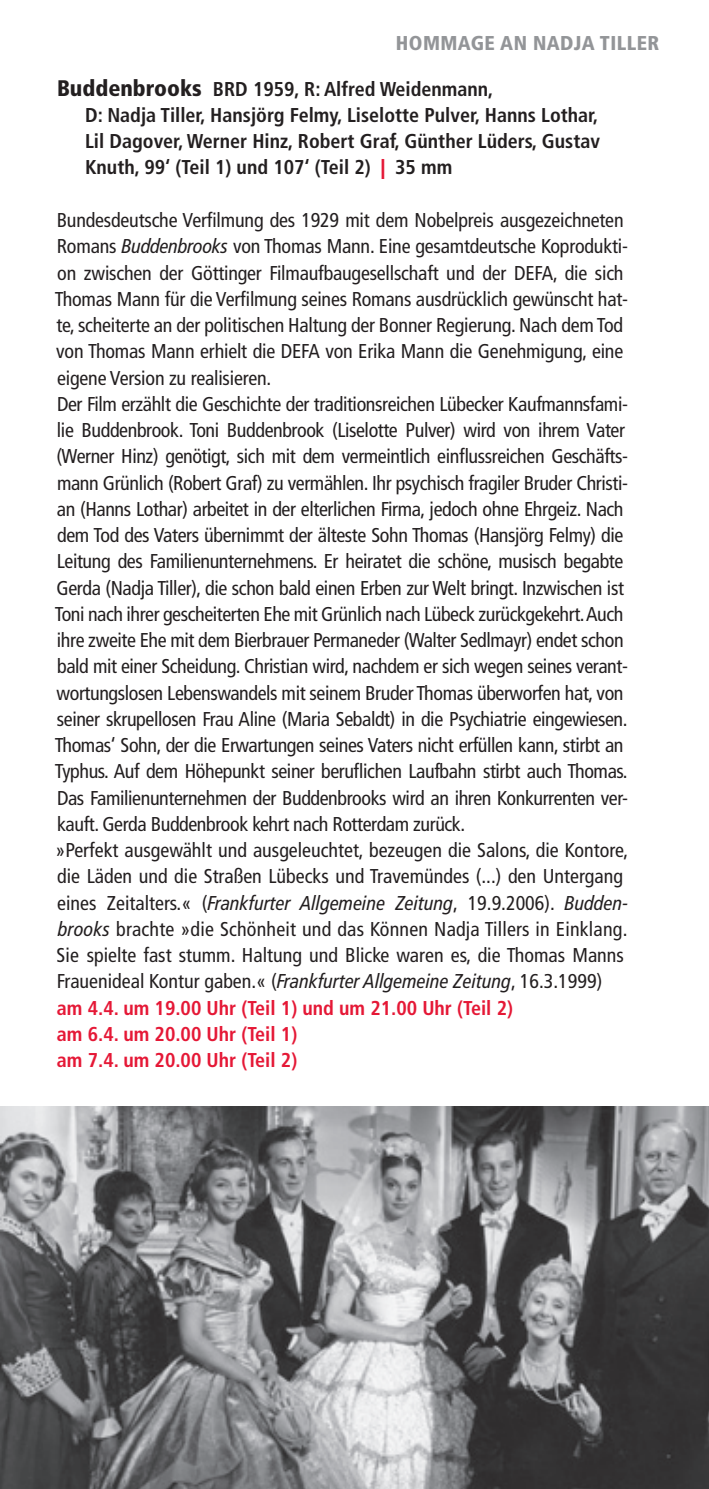
<style>
.page{position:relative;width:709px;height:1489px;background:#fff}
.page>*{position:absolute;margin:0;border:0;box-sizing:border-box;transform-origin:0 0}
.t1{font:condensed 20px/26.2px "Frutiger LT Com";letter-spacing:-.02em;color:#231f20}
.t2{font:700 condensed 20px/26.2px "Frutiger LT Com";color:#231f20}
.t3{font:900 condensed 20px "Frutiger LT Com";letter-spacing:.02em;color:#939598}
.s1{font-weight:900;font-size:22.5px}
.s2{font-weight:900;font-stretch:normal;color:#e51836}
.s3{font-style:italic}
.s4{font-weight:700;color:#e51836}
</style>
<div class="page">
<img style="left:0;top:1106px;width:709px;height:382px">
<p class="t3" style="left:396px;top:31px;width:265px">HOMMAGE AN NADJA TILLER</p>
<p class="t2" style="left:85px;top:76px;width:516px;text-indent:-28px"><span class="s1">Buddenbrooks</span> BRD 1959, R: Alfred Weidenmann,<br>D: Nadja Tiller, Hansjörg Felmy, Liselotte Pulver, Hanns Lothar, Lil Dagover, Werner Hinz, Robert Graf, Günther Lüders, Gustav Knuth, 99‘ (Teil 1) und 107‘ (Teil 2) <span class="s2">|</span> 35 mm</p>
<p class="t1" style="left:55px;top:207px;width:575px">Bundesdeutsche Verfilmung des 1929 mit dem Nobelpreis ausgezeichneten Romans <span class="s3">Buddenbrooks</span> von Thomas Mann. Eine gesamtdeutsche Koprodukti&shy;on zwischen der Göttinger Filmaufbaugesellschaft und der DEFA, die sich Thomas Mann für die Verfilmung seines Romans ausdrücklich gewünscht hat&shy;te, scheiterte an der politischen Haltung der Bonner Regierung. Nach dem Tod von Thomas Mann erhielt die DEFA von Erika Mann die Genehmigung, eine eigene Version zu realisieren.<br>Der Film erzählt die Geschichte der traditionsreichen Lübecker Kaufmannsfami&shy;lie Buddenbrook. Toni Buddenbrook (Liselotte Pulver) wird von ihrem Vater (Werner Hinz) genötigt, sich mit dem vermeintlich einflussreichen Geschäfts&shy;mann Grünlich (Robert Graf) zu vermählen. Ihr psychisch fragiler Bruder Christi&shy;an (Hanns Lothar) arbeitet in der elterlichen Firma, jedoch ohne Ehrgeiz. Nach dem Tod des Vaters übernimmt der älteste Sohn Thomas (Hansjörg Felmy) die Leitung des Familienunternehmens. Er heiratet die schöne, musisch begabte Gerda (Nadja Tiller), die schon bald einen Erben zur Welt bringt. Inzwischen ist Toni nach ihrer gescheiterten Ehe mit Grünlich nach Lübeck zurückgekehrt. Auch ihre zweite Ehe mit dem Bierbrauer Permaneder (Walter Sedlmayr) endet schon bald mit einer Scheidung. Christian wird, nachdem er sich wegen seines verant&shy;wortungslosen Lebenswandels mit seinem Bruder Thomas überworfen hat, von seiner skrupellosen Frau Aline (Maria Sebaldt) in die Psychiatrie eingewiesen.<br>Thomas‘ Sohn, der die Erwartungen seines Vaters nicht erfüllen kann, stirbt an Typhus. Auf dem Höhepunkt seiner beruflichen Laufbahn stirbt auch Thomas.<br>Das Familienunternehmen der Buddenbrooks wird an ihren Konkurrenten ver&shy;kauft. Gerda Buddenbrook kehrt nach Rotterdam zurück.<br>»Perfekt ausgewählt und ausgeleuchtet, bezeugen die Salons, die Kontore, die Läden und die Straßen Lübecks und Travemündes (...) den Untergang eines Zeitalters.« (<span class="s3">Frankfurter Allgemeine Zeitung</span>, 19.9.2006). <span class="s3">Budden&shy;brooks</span> brachte »die Schönheit und das Können Nadja Tillers in Einklang.<br>Sie spielte fast stumm. Haltung und Blicke waren es, die Thomas Manns Frauenideal Kontur gaben.« (<span class="s3">Frankfurter Allgemeine Zeitung</span>, 16.3.1999) <span class="s4">am 4.4. um 19.00 Uhr (Teil 1) und um 21.00 Uhr (Teil 2)<br>am 6.4. um 20.00 Uhr (Teil 1)<br>am 7.4. um 20.00 Uhr (Teil 2)</span></p>
</div>
